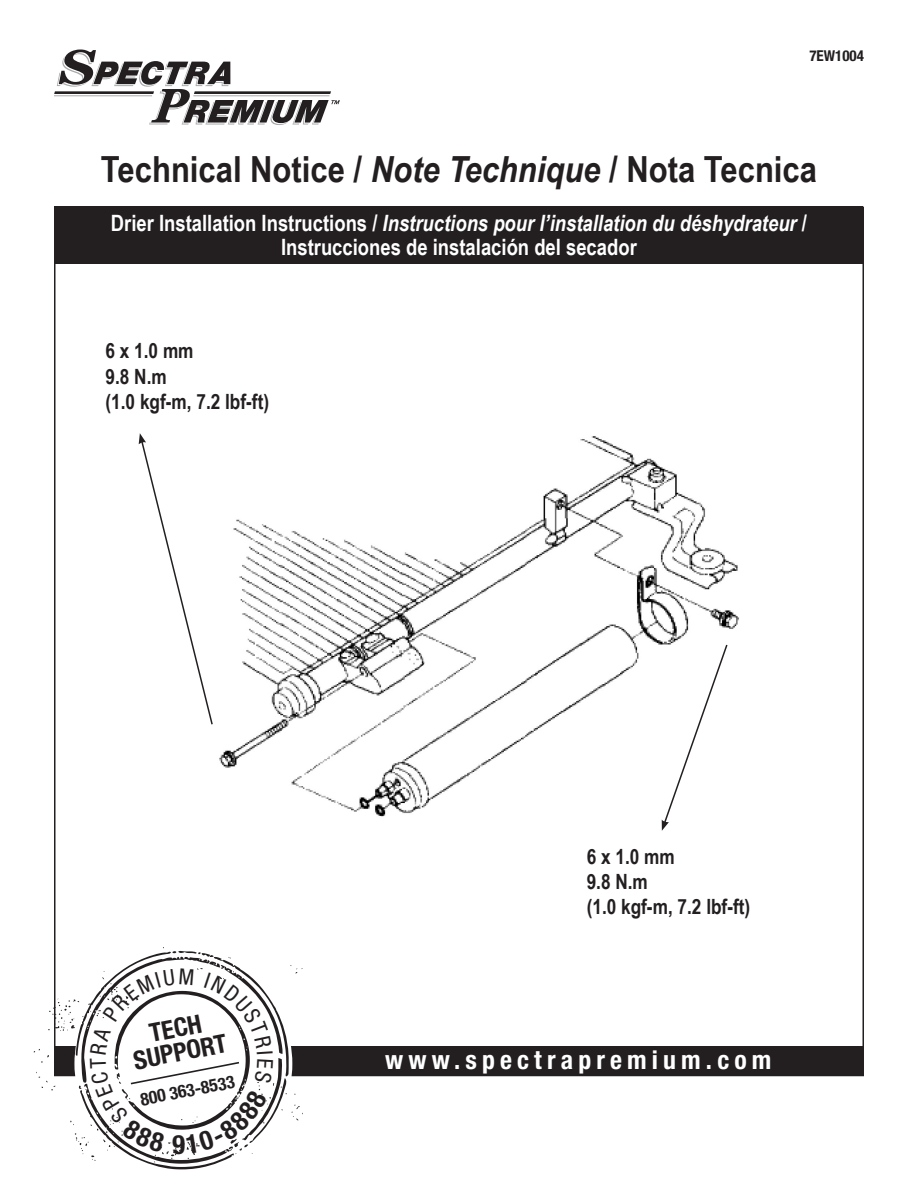
<style>
.page{position:relative;width:918px;height:1188px;background:#fff}
.page>*{position:absolute;margin:0;border:0;box-sizing:border-box;transform-origin:0 0}
.t1{font:700 36px "Arial Narrow";color:#231f20;scale:1.05 1}
.t2{font:700 condensed 25.8px "Helvetica Neue";letter-spacing:.2em;color:#fff}
.t3{font:700 condensed 25.8px/24.2px "Helvetica Neue";color:#231f20;text-align:center}
.t4{font:700 22.5px/24px "Arial Narrow";color:#fff;text-align:center}
.t5{font:700 21px/25.2px "Arial Narrow";color:#231f20}
.t6{font:700 condensed 17.7px "Helvetica Neue";color:#231f20}
.t7{font:700 condensed 15px "Helvetica Neue";color:#231f20}
.s1{font-style:italic}
</style>
<div class="page">
<div style="left:55px;top:1046px;width:808px;height:30px;background:#231f20"></div>
<div style="left:55px;top:207px;width:808px;height:57px;background:#231f20"></div>
<svg style="left:34px;top:947px;width:269px;height:222px"></svg>
<svg style="left:54px;top:50px;width:286px;height:75px"></svg>
<img style="left:219px;top:436px;width:520px;height:395px">
<svg style="left:662px;top:643px;width:67px;height:188px"></svg>
<svg style="left:139px;top:433px;width:74px;height:292px"></svg>
<svg style="left:90px;top:968px;width:183px;height:186px"></svg>
<p class="t7" style="left:809px;top:47px;width:56px">7EW1004</p>
<h1 class="t1" style="left:101px;top:149px;width:684px">Technical Notice / <span class="s1">Note Technique</span> / Nota Tecnica</h1>
<p class="t4" style="left:111px;top:211px;width:698px">Drier Installation Instructions / <span class="s1">Instructions pour l’installation du déshydrateur</span> /<br>Instrucciones de instalación del secador</p>
<p class="t5" style="left:106px;top:338px;width:165px">6 x 1.0 mm<br>9.8 N.m<br>(1.0 kgf-m, 7.2 lbf-ft)</p>
<p class="t3" style="left:127px;top:1025px;width:96px;rotate:-11deg">TECH<br>SUPPORT</p>
<p class="t6" style="left:138px;top:1089px;width:97px;rotate:-11deg">800 363-8533</p>
<p class="t5" style="left:587px;top:844px;width:165px">6 x 1.0 mm<br>9.8 N.m<br>(1.0 kgf-m, 7.2 lbf-ft)</p>
<p class="t2" style="left:385px;top:1044px;width:388px">www.spectrapremium.com</p>
</div>
